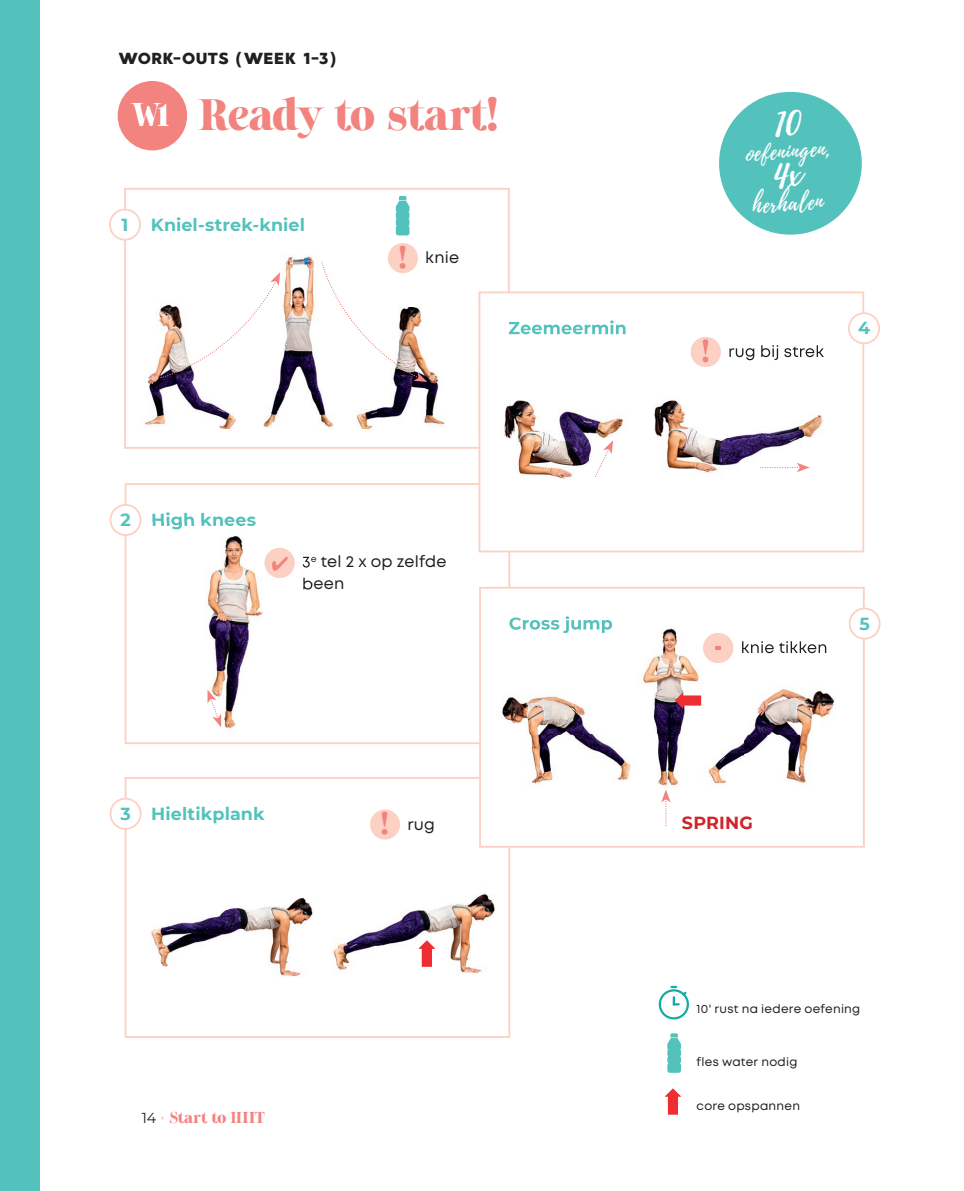
<style>
.page{position:relative;width:964px;height:1191px;background:#fff}
.page>*{position:absolute;margin:0;border:0;box-sizing:border-box;transform-origin:0 0}
.t1{font:900 40px "Sharpe";color:#f3837e}
.t2{font:22.2px "Playlist Script";color:#fff}
.t3{font:700 17.4px "Montserrat";letter-spacing:.005em;color:#54c2bc}
.t4{font:700 17.4px "Montserrat";letter-spacing:.015em;color:#d1232a}
.t5{font:16px/22px "Mont";letter-spacing:.015em;color:#231f20}
.t6{font:16px "MADE Good Time Grotesk";letter-spacing:-.06em;color:#231f20}
.t7{font:900 14.4px "Sharpe";letter-spacing:.015em;color:#f3837e}
.t8{font:12px "Mont";letter-spacing:.02em;color:#231f20}
.s1{font-size:30px;color:#fff}
.s2{font-family:"Sharpe";font-weight:900;font-size:26.8px;color:#f3837e}
.s3{color:#f3837e}
.s4{font-family:"Montserrat";font-weight:400;color:#231f20}
.s5{color:#fcd0c3}
</style>
<div class="page">
<div style="left:0;top:0;width:40px;height:1191px;background:#54c2bc"></div>
<svg style="left:124px;top:188px;width:386px;height:261px"></svg>
<svg style="left:125px;top:483px;width:385px;height:261px"></svg>
<svg style="left:125px;top:777px;width:385px;height:260px"></svg>
<svg style="left:109px;top:209px;width:32px;height:32px"></svg>
<svg style="left:110px;top:504px;width:31px;height:32px"></svg>
<svg style="left:110px;top:797px;width:31px;height:32px"></svg>
<svg style="left:478px;top:291px;width:386px;height:261px"></svg>
<svg style="left:479px;top:587px;width:386px;height:260px"></svg>
<svg style="left:848px;top:312px;width:32px;height:32px"></svg>
<img style="left:124px;top:302px;width:2px;height:127px">
<img style="left:126px;top:302px;width:34px;height:63px">
<img style="left:126px;top:365px;width:136px;height:64px">
<img style="left:235px;top:246px;width:245px;height:62px">
<img style="left:262px;top:307px;width:76px;height:121px">
<img style="left:235px;top:378px;width:27px;height:50px">
<img style="left:427px;top:308px;width:51px;height:60px">
<img style="left:338px;top:368px;width:140px;height:61px">
<img style="left:478px;top:291px;width:2px;height:138px">
<img style="left:338px;top:247px;width:39px;height:181px">
<svg style="left:160px;top:272px;width:120px;height:106px"></svg>
<svg style="left:321px;top:262px;width:106px;height:120px"></svg>
<div style="left:388px;top:243px;width:30px;height:30px;background:#fcd0c3;border-radius:50%"></div>
<div style="left:370px;top:809px;width:30px;height:30px;background:#fcd0c3;border-radius:50%"></div>
<svg style="left:396px;top:196px;width:13px;height:39px"></svg>
<img style="left:490px;top:315px;width:148px;height:190px">
<img style="left:509px;top:320px;width:116px;height:14px">
<img style="left:639px;top:323px;width:204px;height:173px">
<img style="left:691px;top:337px;width:30px;height:30px">
<img style="left:702px;top:339px;width:6px;height:23px">
<img style="left:729px;top:345px;width:95px;height:15px">
<img style="left:144px;top:523px;width:167px;height:214px">
<img style="left:153px;top:523px;width:103px;height:6px">
<img style="left:265px;top:548px;width:30px;height:30px">
<img style="left:272px;top:556px;width:16px;height:15px">
<svg style="left:303px;top:557px;width:9px;height:10px"></svg>
<svg style="left:303px;top:577px;width:8px;height:12px"></svg>
<img style="left:489px;top:619px;width:255px;height:173px">
<img style="left:509px;top:619px;width:67px;height:14px">
<img style="left:744px;top:619px;width:105px;height:116px">
<img style="left:681px;top:735px;width:168px;height:57px">
<svg style="left:848px;top:607px;width:32px;height:32px"></svg>
<img style="left:744px;top:641px;width:82px;height:12px">
<img style="left:576px;top:735px;width:81px;height:57px">
<img style="left:576px;top:619px;width:36px;height:14px">
<img style="left:703px;top:633px;width:30px;height:30px">
<svg style="left:715px;top:647px;width:6px;height:2px"></svg>
<svg style="left:742px;top:641px;width:2px;height:12px"></svg>
<svg style="left:595px;top:440px;width:18px;height:37px"></svg>
<svg style="left:661px;top:789px;width:9px;height:37px"></svg>
<svg style="left:760px;top:463px;width:50px;height:9px"></svg>
<svg style="left:207px;top:689px;width:14px;height:38px"></svg>
<img style="left:144px;top:859px;width:175px;height:153px">
<img style="left:324px;top:857px;width:175px;height:152px">
<img style="left:418px;top:940px;width:17px;height:26px">
<svg style="left:675px;top:692px;width:26px;height:17px"></svg>
<div style="left:118px;top:81px;width:69px;height:69px;background:#f3837e;border-radius:50%"></div>
<div style="left:719px;top:92px;width:143px;height:143px;background:#54c2bc;border-radius:50%"></div>
<svg style="left:667px;top:1033px;width:14px;height:39px"></svg>
<svg style="left:664px;top:1088px;width:17px;height:26px"></svg>
<svg style="left:659px;top:986px;width:30px;height:33px"></svg>
<h3 class="t6" style="left:118px;top:48px;width:220px">WORK-OUTS (WEEK 1-3)</h3>
<h1 class="t1" style="left:134px;top:88px;width:366px"><span class="s1">W1</span> Ready to start!</h1>
<h3 class="t3" style="left:122px;top:212px;width:8px">1</h3>
<h3 class="t3" style="left:151px;top:212px;width:156px">Kniel-strek-kniel</h3>
<h3 class="t5" style="left:398px;top:247px;width:62px"><span class="s2">!</span> knie</h3>
<h3 class="t3" style="left:120px;top:507px;width:12px">2</h3>
<h3 class="t3" style="left:151px;top:507px;width:106px">High knees</h3>
<h3 class="t5" style="left:302px;top:551px;width:146px;text-indent:-31px"><span class="s3">✔</span> 3<sup>e</sup> tel 2 x op zelfde been</h3>
<h3 class="t3" style="left:120px;top:801px;width:12px">3</h3>
<h3 class="t3" style="left:151px;top:801px;width:115px">Hieltikplank</h3>
<h3 class="t5" style="left:381px;top:813px;width:56px"><span class="s2">!</span> rug</h3>
<p class="t7" style="left:142px;top:1107px;width:124px"><span class="s4">14</span> <span class="s5">·</span> Start to HIIT</p>
<h2 class="t2" style="left:744px;top:138px;width:86px;rotate:-4deg">oefeningen,</h2>
<h2 class="t2" style="left:751px;top:190px;width:72px;rotate:-4deg">herhalen</h2>
<h3 class="t3" style="left:858px;top:315px;width:14px">4</h3>
<h3 class="t4" style="left:682px;top:810px;width:73px">SPRING</h3>
<h3 class="t3" style="left:859px;top:611px;width:12px">5</h3>
<p class="t8" style="left:696px;top:1001px;width:165px">10' rust na iedere oefening</p>
<p class="t8" style="left:696px;top:1054px;width:102px">fles water nodig</p>
<p class="t8" style="left:696px;top:1097px;width:105px">core opspannen</p>
</div>
